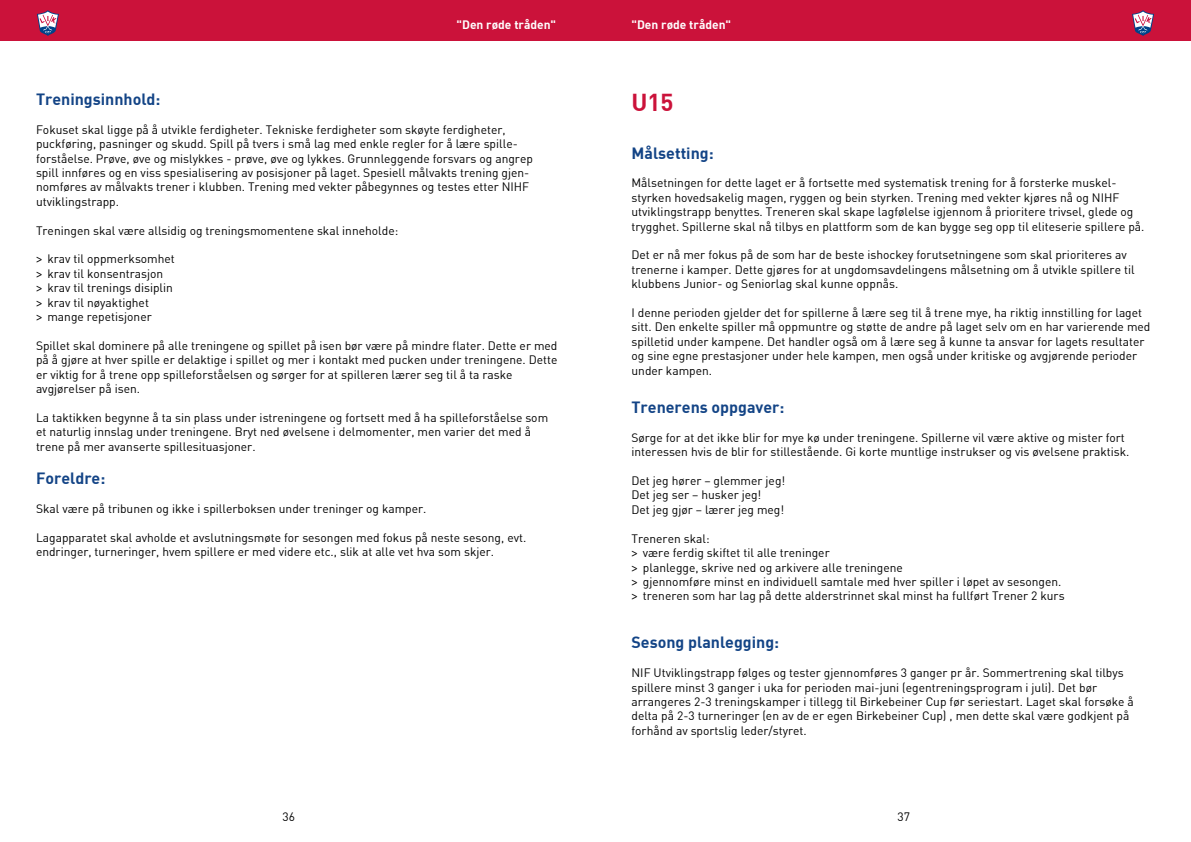
<style>
.page{position:relative;width:1191px;height:842px;background:#fff}
.page>*{position:absolute;margin:0;border:0;box-sizing:border-box;transform-origin:0 0}
.t1{font:700 24px "DI Nbek";color:#cb123a}
.t2{font:700 16px "DI Nbek";color:#134486}
.t3{font:12px/14.4px "DIN Bek";color:#000}
.t4{font:700 12px "DI Nbek";color:#fff}
.s1{font-family:"Calibri"}
</style>
<div class="page">
<div style="left:0;top:0;width:1191px;height:41px;background:#cb123a"></div>
<svg style="left:37px;top:10px;width:22px;height:26px"></svg>
<svg style="left:1132px;top:10px;width:22px;height:26px"></svg>
<p class="t4" style="left:456px;top:17px;width:101px">"Den røde tråden"</p>
<p class="t4" style="left:631px;top:17px;width:101px">"Den røde tråden"</p>
<h2 class="t2" style="left:36px;top:89px;width:126px">Treningsinnhold:</h2>
<p class="t3" style="left:36px;top:122px;width:498px">Fokuset skal ligge på å utvikle ferdigheter. Tekniske ferdigheter som skøyte ferdigheter, puckføring, pasninger og skudd. Spill på tvers i små lag med enkle regler for å lære spille&shy;forståelse. Prøve, øve og mislykkes - prøve, øve og lykkes. Grunnleggende forsvars og angrep spill innføres og en viss spesialisering av posisjoner på laget. Spesiell målvakts trening gjen&shy;nomføres av målvakts trener i klubben. Trening med vekter påbegynnes og testes etter NIHF utviklingstrapp.</p>
<p class="t3" style="left:36px;top:223px;width:364px">Treningen skal være allsidig og treningsmomentene skal inneholde:</p>
<p class="t3" style="left:36px;top:252px;width:140px"><span class="s1">˃</span> krav til oppmerksomhet <span class="s1">˃</span> krav til konsentrasjon<br><span class="s1">˃</span> krav til trenings disiplin <span class="s1">˃</span> krav til nøyaktighet<br><span class="s1">˃</span> mange repetisjoner</p>
<p class="t3" style="left:36px;top:338px;width:523px">Spillet skal dominere på alle treningene og spillet på isen bør være på mindre flater. Dette er med på å gjøre at hver spille er delaktige i spillet og mer i kontakt med pucken under treningene. Dette er viktig for å trene opp spilleforståelsen og sørger for at spilleren lærer seg til å ta raske avgjørelser på isen.</p>
<p class="t3" style="left:36px;top:410px;width:514px">La taktikken begynne å ta sin plass under istreningene og fortsett med å ha spilleforståelse som et naturlig innslag under treningene. Bryt ned øvelsene i delmomenter, men varier det med å trene på mer avanserte spillesituasjoner.</p>
<h2 class="t2" style="left:36px;top:468px;width:71px">Foreldre:</h2>
<p class="t3" style="left:36px;top:501px;width:392px">Skal være på tribunen og ikke i spillerboksen under treninger og kamper.</p>
<p class="t3" style="left:36px;top:530px;width:492px">Lagapparatet skal avholde et avslutningsmøte for sesongen med fokus på neste sesong, evt. endringer, turneringer, hvem spillere er med videre etc., slik at alle vet hva som skjer.</p>
<h1 class="t1" style="left:631px;top:86px;width:44px">U15</h1>
<h2 class="t2" style="left:631px;top:142px;width:84px">Målsetting:</h2>
<p class="t3" style="left:631px;top:176px;width:514px">Målsetningen for dette laget er å fortsette med systematisk trening for å forsterke muskel&shy;styrken hovedsakelig magen, ryggen og bein styrken. Trening med vekter kjøres nå og NIHF utviklingstrapp benyttes. Treneren skal skape lagfølelse igjennom å prioritere trivsel, glede og trygghet. Spillerne skal nå tilbys en plattform som de kan bygge seg opp til eliteserie spillere på.</p>
<p class="t3" style="left:631px;top:248px;width:504px">Det er nå mer fokus på de som har de beste ishockey forutsetningene som skal prioriteres av trenerne i kamper. Dette gjøres for at ungdomsavdelingens målsetning om å utvikle spillere til klubbens Junior- og Seniorlag skal kunne oppnås.</p>
<p class="t3" style="left:631px;top:305px;width:520px">I denne perioden gjelder det for spillerne å lære seg til å trene mye, ha riktig innstilling for laget sitt. Den enkelte spiller må oppmuntre og støtte de andre på laget selv om en har varierende med spilletid under kampene. Det handler også om å lære seg å kunne ta ansvar for lagets resultater og sine egne prestasjoner under hele kampen, men også under kritiske og avgjørende perioder under kampen.</p>
<h2 class="t2" style="left:631px;top:397px;width:154px">Trenerens oppgaver:</h2>
<p class="t3" style="left:631px;top:430px;width:499px">Sørge for at det ikke blir for mye kø under treningene. Spillerne vil være aktive og mister fort interessen hvis de blir for stillestående. Gi korte muntlige instrukser og vis øvelsene praktisk.</p>
<p class="t3" style="left:631px;top:473px;width:155px">Det jeg hører – glemmer jeg!<br>Det jeg ser – husker jeg!<br>Det jeg gjør – lærer jeg meg!</p>
<p class="t3" style="left:631px;top:531px;width:434px">Treneren skal:<br><span class="s1">˃</span> være ferdig skiftet til alle treninger<br><span class="s1">˃</span> planlegge, skrive ned og arkivere alle treningene<br><span class="s1">˃</span> gjennomføre minst en individuell samtale med hver spiller i løpet av sesongen. <span class="s1">˃</span> treneren som har lag på dette alderstrinnet skal minst ha fullført Trener 2 kurs</p>
<h2 class="t2" style="left:631px;top:632px;width:149px">Sesong planlegging:</h2>
<p class="t3" style="left:631px;top:665px;width:504px">NIF Utviklingstrapp følges og tester gjennomføres 3 ganger pr år. Sommertrening skal tilbys spillere minst 3 ganger i uka for perioden mai-juni (egentreningsprogram i juli). Det bør arrangeres 2-3 treningskamper i tillegg til Birkebeiner Cup før seriestart. Laget skal forsøke å delta på 2-3 turneringer (en av de er egen Birkebeiner Cup) , men dette skal være godkjent på forhånd av sportslig leder/styret.</p>
<p class="t3" style="left:282px;top:810px;width:14px">36</p>
<p class="t3" style="left:897px;top:810px;width:14px">37</p>
</div>
